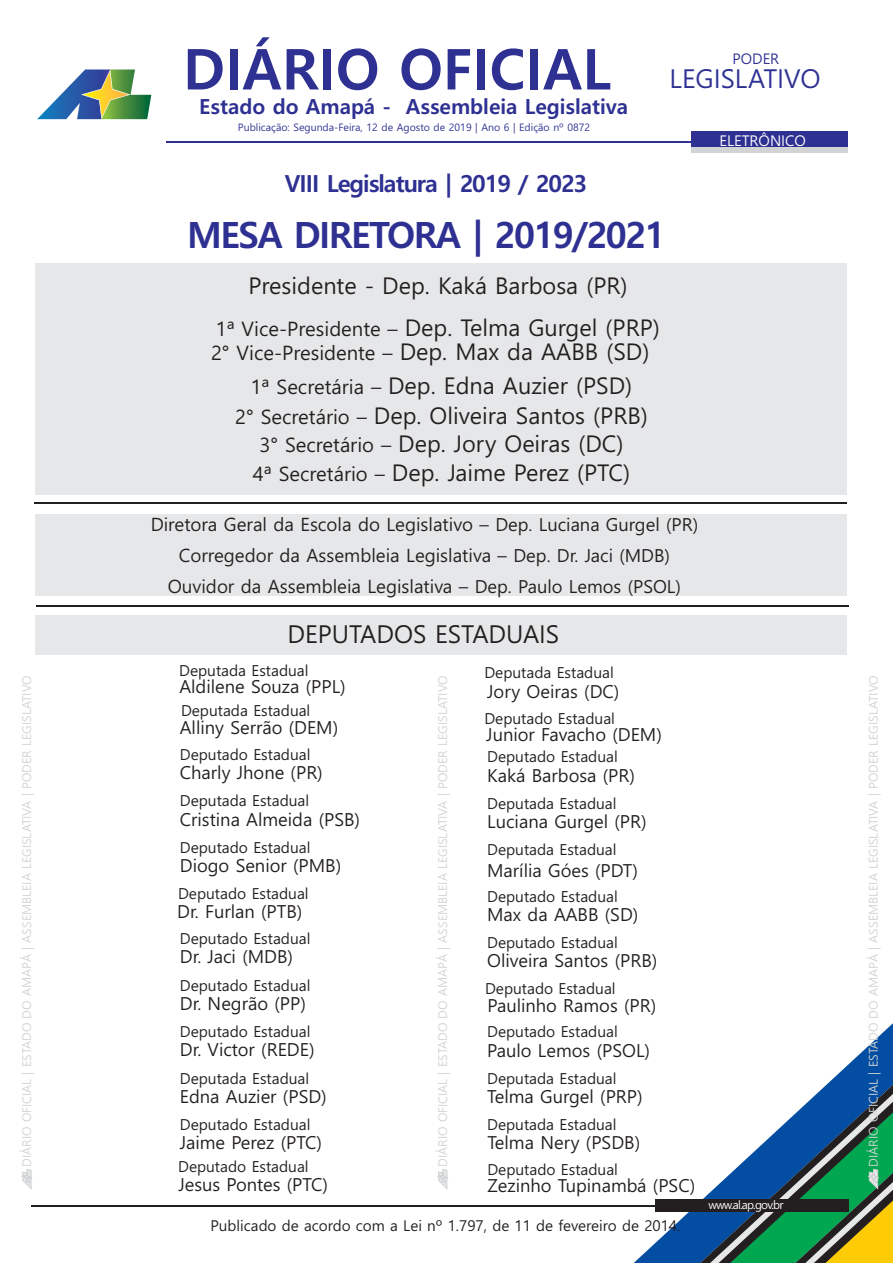
<style>
.page{position:relative;width:893px;height:1263px;background:#fff}
.page>*{position:absolute;margin:0;border:0;box-sizing:border-box;transform-origin:0 0}
.t1{font:700 56.1px "Malgun Gothic";color:#2e3092}
.t2{font:700 36.15px "Malgun Gothic";letter-spacing:-.045em;color:#2e3092}
.t3{font:25.95px "Malgun Gothic";color:#2e3092}
.t4{font:24.6px "Malgun Gothic";color:#231f20}
.t5{font:700 23.55px "Malgun Gothic";letter-spacing:-.045em;color:#2e3092}
.t6{font:22.95px/28.7px "Malgun Gothic";color:#231f20;text-align:center}
.t7{font:700 20.85px "Malgun Gothic";color:#2e3092}
.t8{font:19.8px "Malgun Gothic";color:#231f20}
.t9{font:18.3px/30.9px "Malgun Gothic";color:#231f20;text-align:center}
.t10{font:17.85px "Malgun Gothic";color:#231f20}
.t11{font:15.15px "Malgun Gothic";color:#231f20}
.t12{font:14.85px "Malgun Gothic";color:#231f20}
.t13{font:14.7px "Malgun Gothic";color:#fff}
.t14{font:14.55px "Malgun Gothic";color:#2e3092}
.t15{font:12.15px "Malgun Gothic";color:#d1d3d4}
.t16{font:11.55px "Malgun Gothic";letter-spacing:-.065em;color:#fff}
.t17{font:10.35px "Malgun Gothic";color:#2e3092}
.s1{font-size:19.8px}
.s2{font-size:22.95px}
.s3{font-size:17.85px}
</style>
<div class="page">
<div style="left:36px;top:515px;width:811px;height:81px;background:#e6e7e8"></div>
<div style="left:36px;top:615px;width:811px;height:39px;background:#e6e7e8"></div>
<div style="left:36px;top:263px;width:811px;height:231px;background:#e6e7e8"></div>
<svg style="left:281px;top:1023px;width:612px;height:240px"></svg>
<hr style="left:36px;top:605px;width:813px;height:2px;background:#231f20">
<svg style="left:437px;top:1169px;width:11px;height:20px"></svg>
<svg style="left:22px;top:1169px;width:10px;height:20px"></svg>
<svg style="left:868px;top:1169px;width:11px;height:20px"></svg>
<div style="left:691px;top:139px;width:157px;height:13px;background:#d1d3d4"></div>
<svg style="left:37px;top:69px;width:114px;height:50px"></svg>
<hr style="left:166px;top:141px;width:548px;height:2px;background:#2e3092">
<div style="left:691px;top:131px;width:157px;height:16px;background:#2e3092"></div>
<hr style="left:31px;top:1205px;width:698px;height:1px;background:#231f20">
<div style="left:655px;top:1199px;width:194px;height:13px;background:#231f20"></div>
<hr style="left:35px;top:502px;width:812px;height:2px;background:#231f20">
<h1 class="t1" style="left:183px;top:45px;width:430px">DIÁRIO OFICIAL</h1>
<h3 class="t7" style="left:199px;top:97px;width:430px">Estado do Amapá - Assembleia Legislativa</h3>
<p class="t17" style="left:238px;top:123px;width:354px">Publicação: Segunda-Feira, 12 de Agosto de 2019 | Ano 6 | Edição nº 0872</p>
<h3 class="t5" style="left:285px;top:173px;width:304px">VIII Legislatura | 2019 / 2023</h3>
<h2 class="t2" style="left:187px;top:219px;width:480px">MESA DIRETORA | 2019/2021</h2>
<h3 class="t6" style="left:248px;top:273px;width:381px">Presidente - Dep. Kaká Barbosa (PR)</h3>
<h3 class="t6" style="left:216px;top:315px;width:446px"><span class="s1">1ª Vice-Presidente –</span> Dep. Telma Gurgel (PRP)</h3>
<h3 class="t8" style="left:211px;top:344px;width:440px">2° Vice-Presidente – <span class="s2">Dep. Max da AABB (SD)</span></h3>
<h3 class="t6" style="left:251px;top:373px;width:383px"><span class="s1">1ª Secretária –</span> Dep. Edna Auzier (PSD)</h3>
<h3 class="t6" style="left:235px;top:403px;width:414px"><span class="s1">2° Secretário –</span> Dep. Oliveira Santos (PRB)<br><span class="s1">3° Secretário –</span> Dep. Jory Oeiras (DC)<br><span class="s1">4ª Secretário –</span> Dep. Jaime Perez (PTC)</h3>
<p class="t14" style="left:733px;top:52px;width:48px">PODER</p>
<h3 class="t3" style="left:670px;top:68px;width:153px">LEGISLATIVO</h3>
<p class="t13" style="left:719px;top:134px;width:88px">ELETRÔNICO</p>
<p class="t9" style="left:151px;top:510px;width:549px">Diretora Geral da Escola do Legislativo – <span class="s3">Dep. Luciana Gurgel (PR)<br></span>Corregedor da Assembleia Legislativa – <span class="s3">Dep. Dr. Jaci (MDB)<br></span>Ouvidor da Assembleia Legislativa – <span class="s3">Dep. Paulo Lemos (PSOL)</span></p>
<h3 class="t4" style="left:287px;top:624px;width:273px">DEPUTADOS ESTADUAIS</h3>
<p class="t11" style="left:179px;top:664px;width:131px">Deputada Estadual</p>
<p class="t11" style="left:484px;top:666px;width:131px">Deputada Estadual</p>
<p class="t15" style="left:22px;top:1167px;width:493px;rotate:-90deg">DIÁRIO OFICIAL | ESTADO DO AMAPÁ | ASSEMBLEIA LEGISLATIVA | PODER LEGISLATIVO</p>
<p class="t15" style="left:868px;top:1167px;width:493px;rotate:-90deg">DIÁRIO OFICIAL | ESTADO DO AMAPÁ | ASSEMBLEIA LEGISLATIVA | PODER LEGISLATIVO</p>
<p class="t15" style="left:437px;top:1167px;width:493px;rotate:-90deg">DIÁRIO OFICIAL | ESTADO DO AMAPÁ | ASSEMBLEIA LEGISLATIVA | PODER LEGISLATIVO</p>
<p class="t10" style="left:179px;top:679px;width:168px">Aldilene Souza (PPL)</p>
<p class="t10" style="left:487px;top:684px;width:134px">Jory Oeiras (DC)</p>
<p class="t11" style="left:181px;top:704px;width:131px">Deputada Estadual</p>
<p class="t11" style="left:484px;top:712px;width:132px">Deputado Estadual</p>
<p class="t10" style="left:486px;top:727px;width:177px">Junior Favacho (DEM)</p>
<p class="t10" style="left:180px;top:720px;width:160px">Alliny Serrão (DEM)</p>
<p class="t11" style="left:180px;top:748px;width:132px">Deputado Estadual</p>
<p class="t11" style="left:487px;top:750px;width:132px">Deputado Estadual</p>
<p class="t10" style="left:180px;top:765px;width:144px">Charly Jhone (PR)</p>
<p class="t10" style="left:487px;top:767px;width:149px">Kaká Barbosa (PR)</p>
<p class="t11" style="left:180px;top:794px;width:131px">Deputada Estadual</p>
<p class="t11" style="left:487px;top:797px;width:131px">Deputada Estadual</p>
<p class="t10" style="left:180px;top:811px;width:182px">Cristina Almeida (PSB)</p>
<p class="t10" style="left:487px;top:814px;width:161px">Luciana Gurgel (PR)</p>
<p class="t11" style="left:180px;top:841px;width:132px">Deputado Estadual</p>
<p class="t11" style="left:487px;top:843px;width:131px">Deputada Estadual</p>
<p class="t10" style="left:180px;top:858px;width:163px">Diogo Senior (PMB)</p>
<p class="t10" style="left:487px;top:862px;width:152px">Marília Góes (PDT)</p>
<p class="t11" style="left:178px;top:887px;width:132px">Deputado Estadual</p>
<p class="t10" style="left:177px;top:903px;width:127px">Dr. Furlan (PTB)</p>
<p class="t11" style="left:487px;top:889px;width:132px">Deputado Estadual</p>
<p class="t10" style="left:487px;top:906px;width:153px">Max da AABB (SD)</p>
<p class="t11" style="left:180px;top:932px;width:132px">Deputado Estadual</p>
<p class="t11" style="left:487px;top:936px;width:132px">Deputado Estadual</p>
<p class="t10" style="left:180px;top:949px;width:115px">Dr. Jaci (MDB)</p>
<p class="t10" style="left:487px;top:953px;width:172px">Oliveira Santos (PRB)</p>
<p class="t11" style="left:180px;top:978px;width:132px">Deputado Estadual</p>
<p class="t11" style="left:485px;top:982px;width:132px">Deputado Estadual</p>
<p class="t10" style="left:487px;top:997px;width:170px">Paulinho Ramos (PR)</p>
<p class="t10" style="left:180px;top:995px;width:127px">Dr. Negrão (PP)</p>
<p class="t11" style="left:180px;top:1025px;width:132px">Deputado Estadual</p>
<p class="t11" style="left:180px;top:1071px;width:131px">Deputada Estadual</p>
<p class="t11" style="left:487px;top:1025px;width:132px">Deputado Estadual</p>
<p class="t11" style="left:487px;top:1072px;width:131px">Deputada Estadual</p>
<p class="t10" style="left:180px;top:1042px;width:136px">Dr. Victor (REDE)</p>
<p class="t10" style="left:487px;top:1042px;width:164px">Paulo Lemos (PSOL)</p>
<p class="t10" style="left:180px;top:1088px;width:148px">Edna Auzier (PSD)</p>
<p class="t10" style="left:180px;top:1135px;width:144px">Jaime Perez (PTC)</p>
<p class="t10" style="left:487px;top:1089px;width:157px">Telma Gurgel (PRP)</p>
<p class="t11" style="left:180px;top:1118px;width:132px">Deputado Estadual</p>
<p class="t11" style="left:487px;top:1118px;width:131px">Deputada Estadual</p>
<p class="t11" style="left:487px;top:1162px;width:132px">Deputado Estadual</p>
<p class="t10" style="left:487px;top:1135px;width:154px">Telma Nery (PSDB)</p>
<p class="t11" style="left:178px;top:1160px;width:132px">Deputado Estadual</p>
<p class="t10" style="left:178px;top:1176px;width:151px">Jesus Pontes (PTC)</p>
<p class="t10" style="left:487px;top:1177px;width:209px">Zezinho Tupinambá (PSC)</p>
<p class="t12" style="left:210px;top:1219px;width:471px">Publicado de acordo com a Lei nº 1.797, de 11 de fevereiro de 2014.</p>
<p class="t16" style="left:708px;top:1199px;width:77px">www.al.ap.gov.br</p>
</div>
